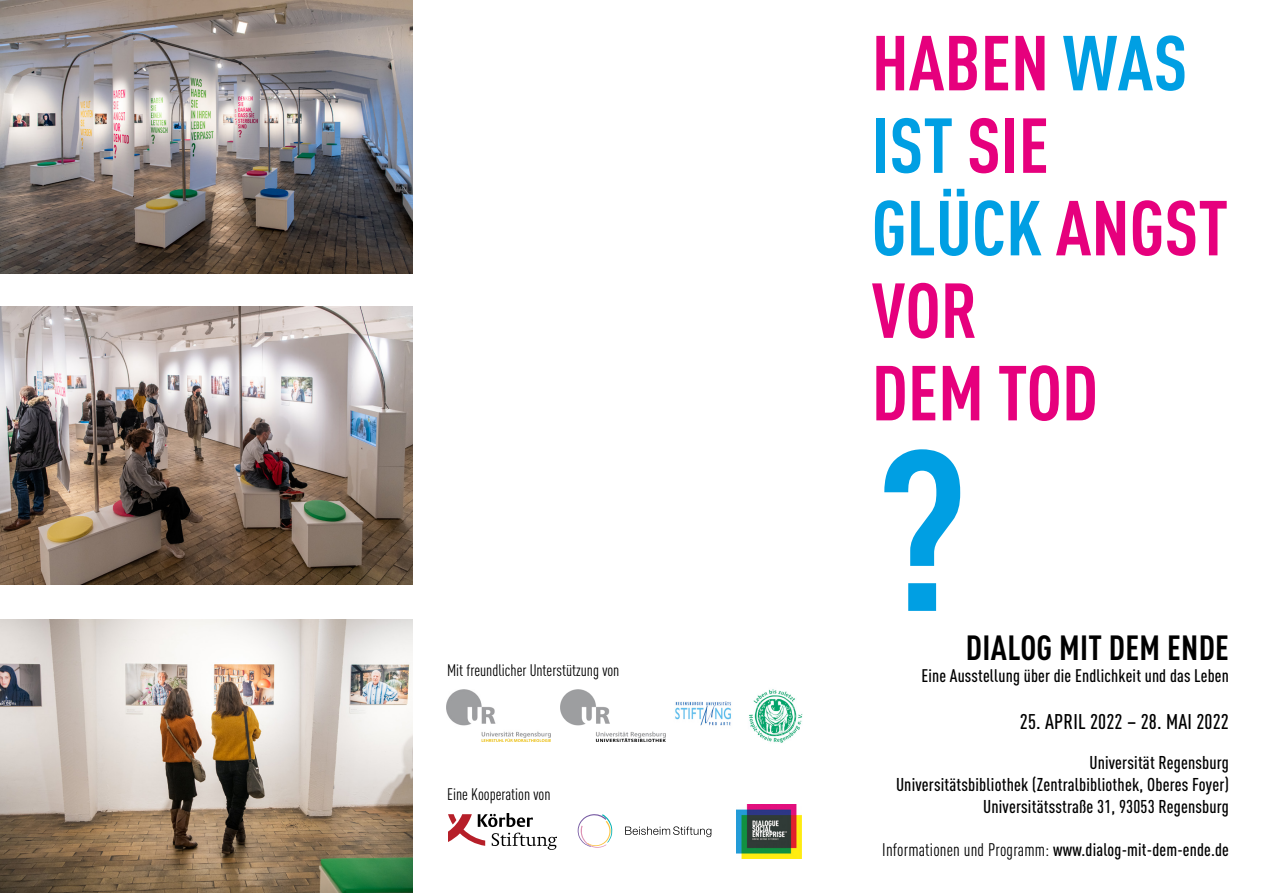
<style>
.page{position:relative;width:1263px;height:893px;background:#fff}
.page>*{position:absolute;margin:0;border:0;box-sizing:border-box;transform-origin:0 0}
.t1{font:700 condensed 225px "DIN Pro";color:#009fe3}
.t2{font:700 condensed 76.5px "DIN Pro";color:#e6007d}
.t3{font:700 condensed 76.5px "DIN Pro";color:#009fe3}
.t4{font:700 condensed 34.5px "DIN Pro";letter-spacing:.01em;color:#000}
.t5{font:500 condensed 21px "DIN Pro";letter-spacing:.01em;color:#000}
.t6{font:500 condensed 18.3px "DIN Pro";letter-spacing:.01em;color:#000}
.t7{font:500 condensed 18px "DIN Pro";letter-spacing:.01em;color:#000}
.t8{font:condensed 16.5px "DIN Pro";color:#000}
.s1{color:#009fe3}
.s2{color:#e6007d}
.s3{font-weight:400}
</style>
<div class="page">
<svg style="left:625px;top:826px;width:86px;height:11px"></svg>
<svg style="left:578px;top:814px;width:34px;height:34px"></svg>
<svg style="left:448px;top:813px;width:109px;height:37px"></svg>
<img style="left:736px;top:804px;width:66px;height:55px">
<img style="left:0;top:0;width:412px;height:274px">
<img style="left:0;top:307px;width:412px;height:278px">
<img style="left:0;top:619px;width:412px;height:274px">
<img style="left:675px;top:701px;width:56px;height:25px">
<img style="left:749px;top:689px;width:54px;height:54px">
<img style="left:446px;top:689px;width:105px;height:52px">
<img style="left:560px;top:689px;width:105px;height:52px">
<p class="t8" style="left:447px;top:661px;width:174px">Mit freundlicher Unterstützung von</p>
<p class="t8" style="left:447px;top:784px;width:105px">Eine Kooperation von</p>
<p class="t2" style="left:872px;top:17px;width:317px">HABEN <span class="s1">WAS</span></p>
<p class="t3" style="left:872px;top:99px;width:179px">IST <span class="s2">SIE</span></p>
<p class="t3" style="left:872px;top:182px;width:358px">GLÜCK <span class="s2">ANGST</span></p>
<p class="t2" style="left:872px;top:264px;width:107px">VOR</p>
<p class="t2" style="left:872px;top:347px;width:228px">DEM TOD</p>
<p class="t1" style="left:872px;top:394px;width:97px">?</p>
<p class="t4" style="left:966px;top:627px;width:264px">DIALOG MIT DEM ENDE</p>
<p class="t7" style="left:921px;top:664px;width:309px">Eine Ausstellung über die Endlichkeit und das Leben</p>
<p class="t5" style="left:1020px;top:709px;width:211px">25. APRIL 2022 – 28. MAI 2022</p>
<p class="t6" style="left:1089px;top:751px;width:141px">Universität Regensburg</p>
<p class="t6" style="left:896px;top:773px;width:334px">Universitätsbibliothek (Zentralbibliothek, Oberes Foyer)</p>
<p class="t6" style="left:983px;top:795px;width:247px">Universitätsstraße 31, 93053 Regensburg</p>
<p class="t7" style="left:882px;top:839px;width:348px"><span class="s3">Informationen und Programm:</span> www.dialog-mit-dem-ende.de</p>
</div>
